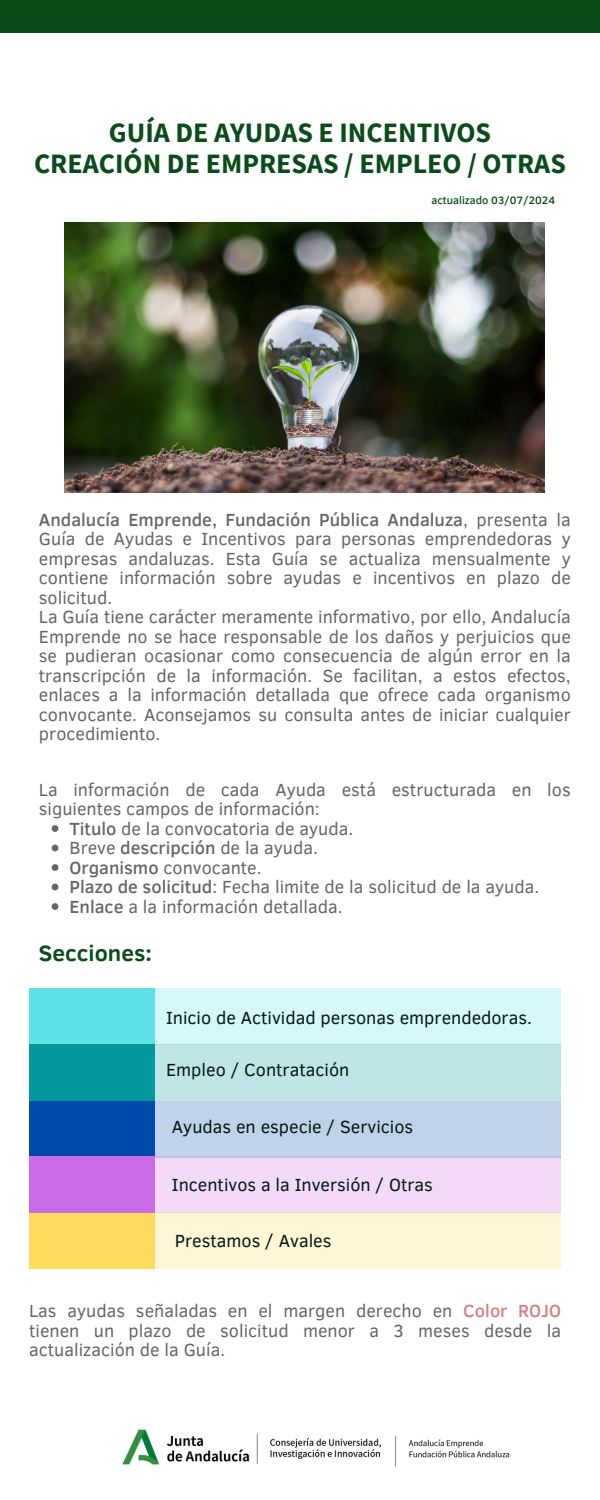
<style>
.page{position:relative;width:600px;height:1500px;background:#fff}
.page>*{position:absolute;margin:0;border:0;box-sizing:border-box;transform-origin:0 0}
.t1{font:700 28px "Source Sans Pro";color:#0b4c1a}
.t2{font:700 22.7px "Clear Sans";color:#0b4c1a}
.t3{font:18px/19.5px "Clear Sans";color:#656564;text-align:justify}
.t4{font:18px "Clear Sans";color:#031812}
.t5{font:500 10.9px "Clear Sans";color:#0b4c1a}
.s1{font-weight:500}
.s2{font-weight:500;color:#d87d7d}
</style>
<div class="page">
<div style="left:29px;top:989px;width:125px;height:56px;background:#5ce1e6"></div>
<div style="left:154px;top:989px;width:407px;height:56px;background:#d6f7f8"></div>
<div style="left:0;top:0;width:600px;height:33px;background:#0b4c1a"></div>
<div style="left:29px;top:1045px;width:125px;height:56px;background:#03989e"></div>
<div style="left:154px;top:1045px;width:407px;height:56px;background:#c0e5e7"></div>
<div style="left:29px;top:1101px;width:125px;height:56px;background:#004aad"></div>
<div style="left:154px;top:1101px;width:407px;height:56px;background:#c0d2ea"></div>
<div style="left:29px;top:1212px;width:125px;height:57px;background:#ffdc5d"></div>
<div style="left:154px;top:1212px;width:407px;height:57px;background:#fff6d6"></div>
<div style="left:29px;top:1157px;width:125px;height:56px;background:#cb6ce6"></div>
<div style="left:154px;top:1157px;width:407px;height:56px;background:#f2daf8"></div>
<img style="left:122px;top:1429px;width:388px;height:38px">
<img style="left:65px;top:223px;width:480px;height:270px">
<svg style="left:52px;top:825px;width:6px;height:7px"></svg>
<svg style="left:52px;top:845px;width:6px;height:6px"></svg>
<svg style="left:52px;top:864px;width:6px;height:7px"></svg>
<svg style="left:52px;top:884px;width:6px;height:6px"></svg>
<svg style="left:52px;top:903px;width:6px;height:7px"></svg>
<p class="t1" style="left:109px;top:115px;width:384px">GUÍA DE AYUDAS E INCENTIVOS</p>
<p class="t1" style="left:34px;top:145px;width:533px">CREACIÓN DE EMPRESAS / EMPLEO / OTRAS</p>
<p class="t5" style="left:431px;top:192px;width:125px">actualizado 03/07/2024</p>
<p class="t3" style="left:39px;top:509px;width:533px"><span class="s1">Andalucía Emprende, Fundación Pública Andaluza</span>, presenta la Guía de Ayudas e Incentivos para personas emprendedoras y empresas andaluzas. Esta Guía se actualiza mensualmente y contiene información sobre ayudas e incentivos en plazo de solicitud.</p>
<p class="t3" style="left:39px;top:606px;width:533px">La Guía tiene carácter meramente informativo, por ello, Andalucía Emprende no se hace responsable de los daños y perjuicios que se pudieran ocasionar como consecuencia de algún error en la transcripción de la información. Se facilitan, a estos efectos, enlaces a la información detallada que ofrece cada organismo convocante. Aconsejamos su consulta antes de iniciar cualquier procedimiento.</p>
<p class="t3" style="left:39px;top:779px;width:533px">La información de cada Ayuda está estructurada en los siguientes campos de información:</p>
<p class="t3" style="left:70px;top:818px;width:285px"><span class="s1">Titulo</span> de la convocatoria de ayuda.</p>
<p class="t3" style="left:70px;top:837px;width:250px">Breve <span class="s1">descripción</span> de la ayuda.</p>
<p class="t3" style="left:70px;top:857px;width:194px"><span class="s1">Organismo</span> convocante.</p>
<p class="t3" style="left:70px;top:876px;width:471px"><span class="s1">Plazo de solicitud</span>: Fecha limite de la solicitud de la ayuda.</p>
<p class="t3" style="left:70px;top:896px;width:275px"><span class="s1">Enlace</span> a la información detallada.</p>
<p class="t2" style="left:39px;top:937px;width:114px">Secciones:</p>
<h3 class="t4" style="left:166px;top:1004px;width:367px">Inicio de Actividad personas emprendedoras.</h3>
<p class="t4" style="left:166px;top:1057px;width:185px">Empleo / Contratación</p>
<h3 class="t4" style="left:172px;top:1113px;width:243px">Ayudas en especie / Servicios</h3>
<p class="t4" style="left:172px;top:1172px;width:263px">Incentivos a la Inversión / Otras</p>
<p class="t4" style="left:175px;top:1228px;width:158px">Prestamos / Avales</p>
<p class="t3" style="left:29px;top:1300px;width:533px">Las ayudas señaladas en el margen derecho en <span class="s2">Color ROJO </span>tienen un plazo de solicitud menor a 3 meses desde la actualización de la Guía.</p>
</div>
